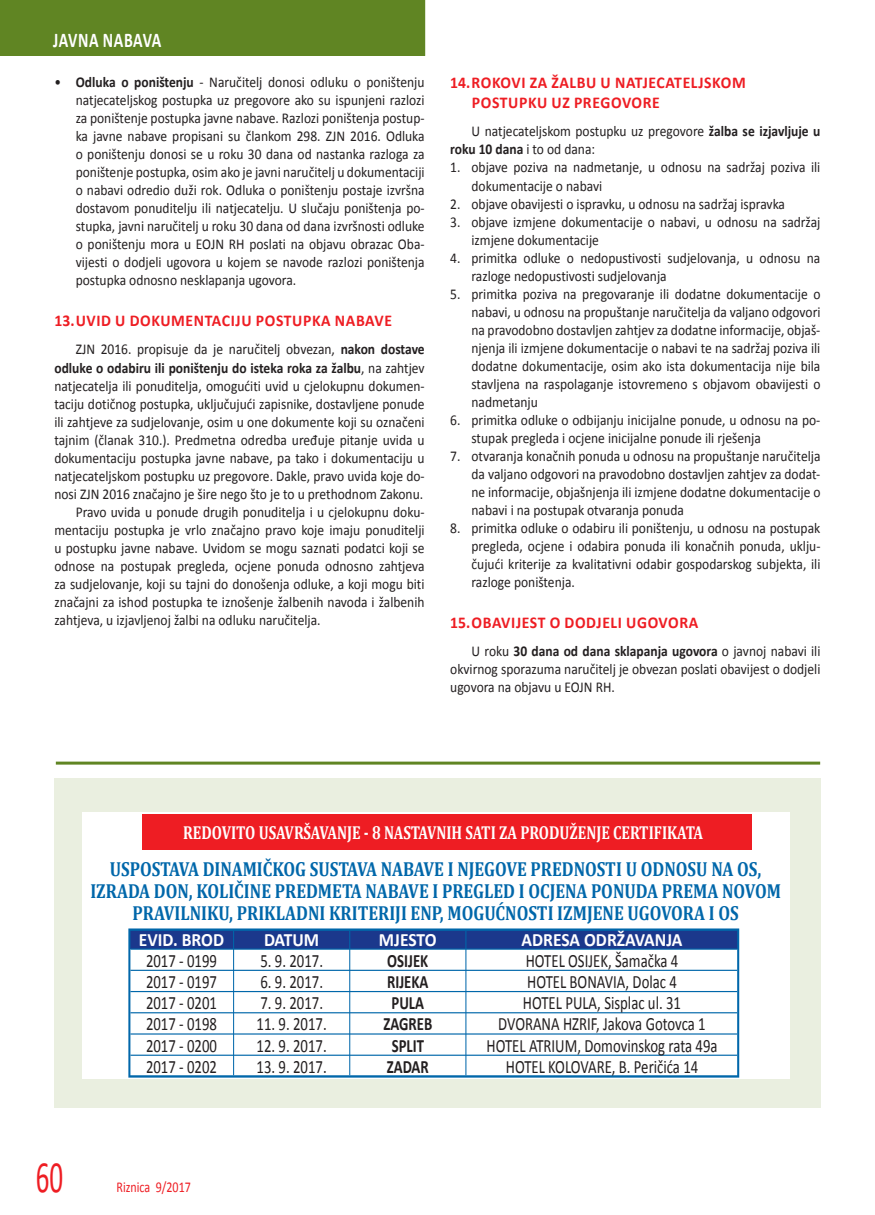
<style>
.page{position:relative;width:875px;height:1215px;background:#fff}
.page>*{position:absolute;margin:0;border:0;box-sizing:border-box;transform-origin:0 0}
.t1{font:45px "Calibri";color:#ee1d23;scale:.6 1}
.t2{font:700 21px "Calibri";letter-spacing:.03em;color:#fff;scale:.75 1}
.t3{font:700 20.4px/21.9px "Cambria";color:#0067aa;text-align:center;scale:.83 1}
.t4{font:18.75px "Calibri";color:#231f20;scale:.78 1}
.t5{font:700 18.75px "Cambria";color:#fff;scale:.78 1}
.t6{font:700 18.75px "Calibri";color:#fff;scale:.93 1}
.t7{font:700 18.75px "Calibri";color:#231f20;scale:.78 1}
.t8{font:700 16.5px/19.5px "Calibri";letter-spacing:.04em;color:#ee1d23;scale:.95 1}
.t9{font:15px/18px "Calibri";color:#231f20;text-align:justify;scale:.9 1}
.t10{font:700 15px "Calibri";color:#231f20;scale:.9 1}
.t11{font:15px "Calibri";color:#ee1d23;scale:.8 1}
.s1{font-weight:700}
.s2{font-weight:400}
</style>
<div class="page">
<div style="left:54px;top:778px;width:766px;height:329px;background:#eaefe0"></div>
<hr style="left:56px;top:761px;width:763px;height:3px;background:#608523">
<div style="left:83px;top:812px;width:706px;height:266px;background:#fff"></div>
<hr style="left:83px;top:812px;width:1px;height:266px;background:#0067aa">
<hr style="left:816px;top:812px;width:1px;height:266px;background:#0067aa">
<div style="left:142px;top:813px;width:609px;height:36px;background:#ee1d23"></div>
<hr style="left:128px;top:928px;width:105px;height:2px;background:#0067aa">
<svg style="left:128px;top:929px;width:608px;height:146px"></svg>
<hr style="left:233px;top:928px;width:505px;height:2px;background:#0067aa">
<hr style="left:736px;top:930px;width:3px;height:19px;background:#0067aa">
<hr style="left:128px;top:949px;width:2px;height:21px;background:#0067aa">
<hr style="left:736px;top:949px;width:3px;height:21px;background:#0067aa">
<hr style="left:128px;top:970px;width:2px;height:21px;background:#0067aa">
<hr style="left:736px;top:970px;width:3px;height:21px;background:#0067aa">
<hr style="left:128px;top:991px;width:2px;height:21px;background:#0067aa">
<hr style="left:736px;top:991px;width:3px;height:21px;background:#0067aa">
<hr style="left:128px;top:1012px;width:2px;height:21px;background:#0067aa">
<hr style="left:736px;top:1012px;width:3px;height:21px;background:#0067aa">
<hr style="left:128px;top:1033px;width:2px;height:22px;background:#0067aa">
<hr style="left:736px;top:1033px;width:3px;height:22px;background:#0067aa">
<hr style="left:128px;top:1055px;width:2px;height:20px;background:#0067aa">
<hr style="left:736px;top:1055px;width:3px;height:20px;background:#0067aa">
<hr style="left:128px;top:1075px;width:337px;height:2px;background:#0067aa">
<hr style="left:465px;top:1075px;width:273px;height:2px;background:#0067aa">
<div style="left:0;top:0;width:424px;height:55px;background:#608523"></div>
<h2 class="t2" style="left:53px;top:27px;width:145px">JAVNA NABAVA</h2>
<p class="t9" style="left:76px;top:73px;width:389px;text-indent:-21px">• <span class="s1">Odluka o poništenju</span> - Naručitelj donosi odluku o poništenju natjecateljskog postupka uz pregovore ako su ispunjeni razlozi za poništenje postupka javne nabave. Razlozi poništenja postup&shy;ka javne nabave propisani su člankom 298. ZJN 2016. Odluka o poništenju donosi se u roku 30 dana od nastanka razloga za poništenje postupka, osim ako je javni naručitelj u dokumentaciji o nabavi odredio duži rok. Odluka o poništenju postaje izvršna dostavom ponuditelju ili natjecatelju. U slučaju poništenja po&shy;stupka, javni naručitelj u roku 30 dana od dana izvršnosti odluke o poništenju mora u EOJN RH poslati na objavu obrazac Oba&shy;vijesti o dodjeli ugovora u kojem se navode razlozi poništenja postupka odnosno nesklapanja ugovora.</p>
<p class="t8" style="left:54px;top:310px;width:357px">13. UVID U DOKUMENTACIJU POSTUPKA NABAVE</p>
<p class="t9" style="left:76px;top:340px;width:389px">ZJN 2016. propisuje da je naručitelj obvezan, <span class="s1">nakon dostave</span></p>
<p class="t10" style="left:54px;top:358px;width:413px">odluke o odabiru ili poništenju do isteka roka za žalbu<span class="s2">, na zahtjev</span></p>
<p class="t9" style="left:54px;top:376px;width:412px">natjecatelja ili ponuditelja, omogućiti uvid u cjelokupnu dokumen-</p>
<p class="t9" style="left:54px;top:394px;width:412px">taciju dotičnog postupka, uključujući zapisnike, dostavljene ponude</p>
<p class="t9" style="left:54px;top:412px;width:413px">ili zahtjeve za sudjelovanje, osim u one dokumente koji su označeni</p>
<p class="t9" style="left:54px;top:430px;width:412px">tajnim (članak 310.). Predmetna odredba uređuje pitanje uvida u</p>
<p class="t9" style="left:54px;top:448px;width:412px">dokumentaciju postupka javne nabave, pa tako i dokumentaciju u</p>
<p class="t9" style="left:54px;top:466px;width:412px">natjecateljskom postupku uz pregovore. Dakle, pravo uvida koje do-</p>
<p class="t9" style="left:54px;top:484px;width:411px">nosi ZJN 2016 značajno je šire nego što je to u prethodnom Zakonu.</p>
<p class="t9" style="left:76px;top:502px;width:389px">Pravo uvida u ponude drugih ponuditelja i u cjelokupnu doku-</p>
<p class="t9" style="left:54px;top:520px;width:412px">mentaciju postupka je vrlo značajno pravo koje imaju ponuditelji</p>
<p class="t9" style="left:54px;top:538px;width:412px">u postupku javne nabave. Uvidom se mogu saznati podatci koji se</p>
<p class="t9" style="left:54px;top:556px;width:412px">odnose na postupak pregleda, ocjene ponuda odnosno zahtjeva</p>
<p class="t9" style="left:54px;top:574px;width:412px">za sudjelovanje, koji su tajni do donošenja odluke, a koji mogu biti</p>
<p class="t9" style="left:54px;top:592px;width:412px">značajni za ishod postupka te iznošenje žalbenih navoda i žalbenih</p>
<p class="t9" style="left:54px;top:610px;width:297px">zahtjeva, u izjavljenoj žalbi na odluku naručitelja.</p>
<p class="t8" style="left:471px;top:73px;width:290px;text-indent:-22px">14. ROKOVI ZA ŽALBU U NATJECATELJSKOM<br>POSTUPKU UZ PREGOVORE</p>
<p class="t9" style="left:450px;top:122px;width:413px;text-indent:21px">U natjecateljskom postupku uz pregovore <span class="s1">žalba se izjavljuje u roku 10 dana</span> i to od dana:</p>
<p class="t9" style="left:471px;top:158px;width:389px;text-indent:-21px">1. objave poziva na nadmetanje, u odnosu na sadržaj poziva ili dokumentacije o nabavi</p>
<p class="t9" style="left:450px;top:194px;width:373px">2. objave obavijesti o ispravku, u odnosu na sadržaj ispravka</p>
<p class="t9" style="left:471px;top:212px;width:389px;text-indent:-21px">3. objave izmjene dokumentacije o nabavi, u odnosu na sadržaj izmjene dokumentacije</p>
<p class="t9" style="left:471px;top:248px;width:389px;text-indent:-21px">4. primitka odluke o nedopustivosti sudjelovanja, u odnosu na razloge nedopustivosti sudjelovanja</p>
<p class="t9" style="left:471px;top:284px;width:389px;text-indent:-21px">5. primitka poziva na pregovaranje ili dodatne dokumentacije o nabavi, u odnosu na propuštanje naručitelja da valjano odgovori na pravodobno dostavljen zahtjev za dodatne informacije, objaš&shy;njenja ili izmjene dokumentacije o nabavi te na sadržaj poziva ili dodatne dokumentacije, osim ako ista dokumentacija nije bila stavljena na raspolaganje istovremeno s objavom obavijesti o nadmetanju</p>
<p class="t9" style="left:471px;top:410px;width:389px;text-indent:-21px">6. primitka odluke o odbijanju inicijalne ponude, u odnosu na po&shy;stupak pregleda i ocjene inicijalne ponude ili rješenja</p>
<p class="t9" style="left:471px;top:446px;width:389px;text-indent:-21px">7. otvaranja konačnih ponuda u odnosu na propuštanje naručitelja da valjano odgovori na pravodobno dostavljen zahtjev za dodat&shy;ne informacije, objašnjenja ili izmjene dodatne dokumentacije o nabavi i na postupak otvaranja ponuda</p>
<p class="t9" style="left:471px;top:518px;width:389px;text-indent:-21px">8. primitka odluke o odabiru ili poništenju, u odnosu na postupak pregleda, ocjene i odabira ponuda ili konačnih ponuda, uklju&shy;čujući kriterije za kvalitativni odabir gospodarskog subjekta, ili razloge poništenja.</p>
<p class="t8" style="left:450px;top:612px;width:262px">15. OBAVIJEST O DODJELI UGOVORA</p>
<p class="t9" style="left:450px;top:642px;width:412px;text-indent:21px">U roku <span class="s1">30 dana od dana sklapanja ugovora</span> o javnoj nabavi ili okvirnog sporazuma naručitelj je obvezan poslati obavijest o dodjeli ugovora na objavu u EOJN RH.</p>
<p class="t5" style="left:183px;top:820px;width:667px">REDOVITO USAVRŠAVANJE - 8 NASTAVNIH SATI ZA PRODUŽENJE CERTIFIKATA</p>
<h3 class="t3" style="left:90px;top:857px;width:833px">USPOSTAVA DINAMIČKOG SUSTAVA NABAVE I NJEGOVE PREDNOSTI U ODNOSU NA OS,<br>IZRADA DON, KOLIČINE PREDMETA NABAVE I PREGLED I OCJENA PONUDA PREMA NOVOM<br>PRAVILNIKU, PRIKLADNI KRITERIJI ENP, MOGUĆNOSTI IZMJENE UGOVORA I OS</h3>
<p class="t6" style="left:139px;top:928px;width:93px">EVID. BROD</p>
<p class="t6" style="left:264px;top:928px;width:61px">DATUM</p>
<p class="t6" style="left:379px;top:928px;width:63px">MJESTO</p>
<p class="t6" style="left:521px;top:928px;width:174px">ADRESA ODRŽAVANJA</p>
<p class="t4" style="left:146px;top:948px;width:92px">2017 - 0199</p>
<p class="t4" style="left:260px;top:948px;width:82px">5. 9. 2017.</p>
<p class="t7" style="left:387px;top:948px;width:54px">OSIJEK</p>
<p class="t4" style="left:525px;top:948px;width:197px">HOTEL OSIJEK, Šamačka 4</p>
<p class="t4" style="left:146px;top:970px;width:92px">2017 - 0197</p>
<p class="t4" style="left:260px;top:970px;width:82px">6. 9. 2017.</p>
<p class="t7" style="left:387px;top:970px;width:54px">RIJEKA</p>
<p class="t4" style="left:527px;top:970px;width:193px">HOTEL BONAVIA, Dolac 4</p>
<p class="t4" style="left:146px;top:991px;width:92px">2017 - 0201</p>
<p class="t4" style="left:260px;top:991px;width:82px">7. 9. 2017.</p>
<p class="t7" style="left:391px;top:991px;width:43px">PULA</p>
<p class="t4" style="left:522px;top:991px;width:204px">HOTEL PULA, Sisplac ul. 31</p>
<p class="t4" style="left:146px;top:1012px;width:92px">2017 - 0198</p>
<p class="t4" style="left:256px;top:1012px;width:91px">11. 9. 2017.</p>
<p class="t7" style="left:383px;top:1012px;width:64px">ZAGREB</p>
<p class="t4" style="left:498px;top:1012px;width:267px">DVORANA HZRIF, Jakova Gotovca 1</p>
<p class="t4" style="left:146px;top:1033px;width:92px">2017 - 0200</p>
<p class="t4" style="left:256px;top:1033px;width:91px">12. 9. 2017.</p>
<p class="t7" style="left:391px;top:1033px;width:43px">SPLIT</p>
<p class="t4" style="left:486px;top:1033px;width:297px">HOTEL ATRIUM, Domovinskog rata 49a</p>
<p class="t4" style="left:146px;top:1054px;width:92px">2017 - 0202</p>
<p class="t4" style="left:256px;top:1054px;width:91px">13. 9. 2017.</p>
<p class="t7" style="left:386px;top:1054px;width:55px">ZADAR</p>
<p class="t4" style="left:505px;top:1054px;width:248px">HOTEL KOLOVARE, B. Peričića 14</p>
<h1 class="t1" style="left:36px;top:1148px;width:47px">60</h1>
<p class="t11" style="left:116px;top:1177px;width:94px">Riznica 9/2017</p>
</div>
